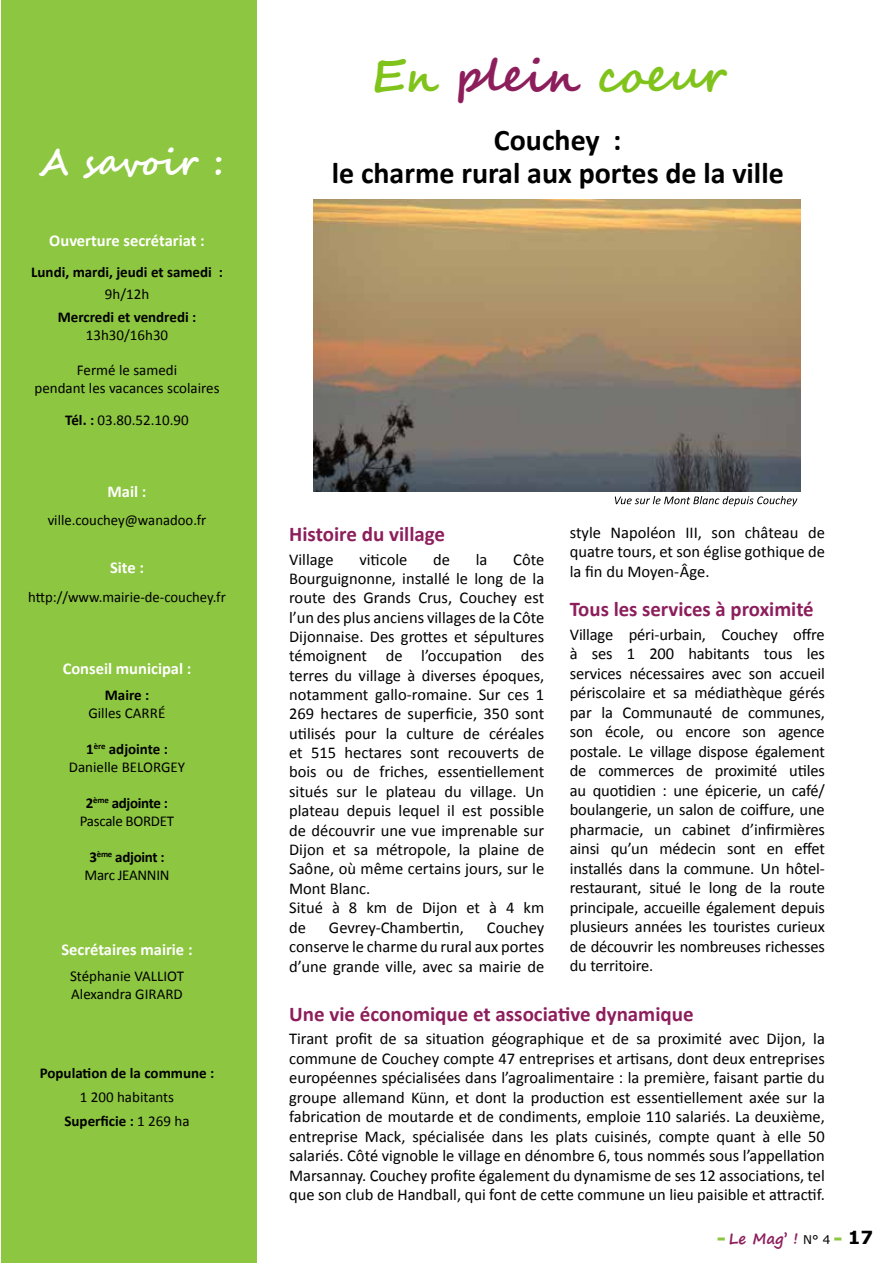
<style>
.page{position:relative;width:893px;height:1263px;background:#fff}
.page>*{position:absolute;margin:0;border:0;box-sizing:border-box;transform-origin:0 0}
.t1{font:700 45px "Segoe Script";color:#7fc31b}
.t2{font:700 36px "Segoe Script";color:#fff}
.t3{font:700 30px/33px "Calibri";color:#000;text-align:center}
.t4{font:700 21px "Calibri";color:#8d1e5c}
.t5{font:16.5px/19.5px "Calibri";color:#000;text-align:justify}
.t6{font:700 16.5px "Calibri";color:#fff}
.t7{font:15px/18px "Calibri";color:#000;text-align:center}
.t8{font:700 15px "Calibri";color:#000}
.t9{font:15px/18px "Calibri";letter-spacing:-.02em;color:#000;text-align:center}
.t10{font:700 15px "Segoe Print";color:#8d1e5c}
.s1{font-weight:700}
.s2{color:#8d1e5c}
.s3{font-family:"Verdana";font-weight:400;font-size:12px;color:#000}
.s4{font-family:"Verdana";font-size:18px;color:#000}
</style>
<div class="page">
<div style="left:1px;top:0;width:256px;height:1263px;background:#8dc640"></div>
<svg style="left:718px;top:1237px;width:7px;height:3px"></svg>
<svg style="left:834px;top:1237px;width:7px;height:3px"></svg>
<img style="left:314px;top:200px;width:486px;height:291px">
<svg style="left:615px;top:496px;width:182px;height:10px"></svg>
<h2 class="t2" style="left:39px;top:134px;width:187px">A savoir :</h2>
<p class="t6" style="left:49px;top:230px;width:157px">Ouverture secrétariat :</p>
<p class="t8" style="left:31px;top:263px;width:193px">Lundi, mardi, jeudi et samedi :</p>
<p class="t7" style="left:105px;top:285px;width:46px">9h/12h</p>
<p class="t8" style="left:58px;top:307px;width:140px">Mercredi et vendredi :</p>
<p class="t7" style="left:86px;top:326px;width:84px">13h30/16h30</p>
<p class="t7" style="left:34px;top:361px;width:187px">Fermé le samedi<br>pendant les vacances scolaires</p>
<p class="t7" style="left:65px;top:411px;width:125px"><span class="s1">Tél. :</span> 03.80.52.10.90</p>
<p class="t6" style="left:108px;top:481px;width:40px">Mail :</p>
<p class="t7" style="left:48px;top:511px;width:160px">ville.couchey@wanadoo.fr</p>
<p class="t6" style="left:110px;top:557px;width:35px">Site :</p>
<p class="t7" style="left:28px;top:588px;width:199px">http://www.mairie-de-couchey.fr</p>
<p class="t6" style="left:63px;top:658px;width:130px">Conseil municipal :</p>
<p class="t8" style="left:105px;top:686px;width:46px">Maire :</p>
<p class="t7" style="left:88px;top:704px;width:77px">Gilles CARRé</p>
<p class="t7" style="left:69px;top:740px;width:118px"><span class="s1">1</span><sup>ère</sup> <span class="s1">adjointe :<br></span>Danielle BELORGEY</p>
<p class="t9" style="left:80px;top:794px;width:96px"><span class="s1">2</span><sup>ème</sup> <span class="s1">adjointe :<br></span>Pascale BORDET</p>
<p class="t9" style="left:85px;top:848px;width:86px"><span class="s1">3</span><sup>ème</sup> <span class="s1">adjoint :<br></span>Marc JEANNIN</p>
<p class="t6" style="left:61px;top:939px;width:133px">Secrétaires mairie :</p>
<p class="t7" style="left:70px;top:967px;width:116px;text-align:left">Stéphanie VALLIOT<br>Alexandra GIRARD</p>
<p class="t8" style="left:40px;top:1063px;width:176px">Population de la commune :</p>
<p class="t7" style="left:64px;top:1085px;width:127px;line-height:24px">1 200 habitants<br><span class="s1">Superficie :</span> 1 269 ha</p>
<h1 class="t1" style="left:371px;top:40px;width:356px">En <span class="s2">plein</span> coeur</h1>
<h3 class="t3" style="left:332px;top:124px;width:454px">Couchey :<br>le charme rural aux portes de la ville</h3>
<p class="t4" style="left:289px;top:520px;width:157px">Histoire du village</p>
<p class="t5" style="left:289px;top:549px;width:46px">Village</p>
<p class="t5" style="left:359px;top:549px;width:49px">viticole</p>
<p class="t5" style="left:433px;top:549px;width:18px">de</p>
<p class="t5" style="left:476px;top:549px;width:13px">la</p>
<p class="t5" style="left:289px;top:549px;width:257px;text-align:left;text-indent:224px">Côte<br>Bourguignonne, installé le long de la route des Grands Crus, Couchey est l’un des plus anciens villages de la Côte<br>Dijonnaise. Des grottes et sépultures témoignent de l’occupation des terres du village à diverses époques, notamment gallo-romaine. Sur ces 1<br>269 hectares de superficie, 350 sont utilisés pour la culture de céréales et 515 hectares sont recouverts de bois ou de friches, essentiellement situés sur le plateau du village. Un plateau depuis lequel il est possible de découvrir une vue imprenable sur<br>Dijon et sa métropole, la plaine de<br>Saône, où même certains jours, sur le<br>Mont Blanc.<br>Situé à 8 km de Dijon et à 4 km de</p>
<p class="t5" style="left:289px;top:917px;width:257px;text-indent:198px">Couchey conserve le charme du rural aux portes d’une grande ville, avec sa mairie de</p>
<p class="t5" style="left:329px;top:917px;width:136px">Gevrey-Chambertin,</p>
<p class="t5" style="left:570px;top:522px;width:257px">style Napoléon III, son château de quatre tours, et son église gothique de la fin du Moyen-âge.</p>
<p class="t4" style="left:570px;top:596px;width:245px">Tous les services à proximité</p>
<p class="t5" style="left:570px;top:625px;width:257px">Village péri-urbain, Couchey offre à ses 1 200 habitants tous les services nécessaires avec son accueil périscolaire et sa médiathèque gérés par la Communauté de communes, son école, ou encore son agence postale. Le village dispose également de commerces de proximité utiles au quotidien : une épicerie, un café/ boulangerie, un salon de coiffure, une pharmacie, un cabinet d’infirmières ainsi qu’un médecin sont en effet installés dans la commune. Un hôtel&shy;restaurant, situé le long de la route principale, accueille également depuis plusieurs années les touristes curieux de découvrir les nombreuses richesses du territoire.</p>
<p class="t4" style="left:289px;top:1000px;width:406px">Une vie économique et associative dynamique</p>
<p class="t5" style="left:289px;top:1029px;width:537px">Tirant profit de sa situation géographique et de sa proximité avec Dijon, la commune de Couchey compte 47 entreprises et artisans, dont deux entreprises européennes spécialisées dans l’agroalimentaire : la première, faisant partie du groupe allemand Künn, et dont la production est essentiellement axée sur la fabrication de moutarde et de condiments, emploie 110 salariés. La deuxième, entreprise Mack, spécialisée dans les plats cuisinés, compte quant à elle 50 salariés. Côté vignoble le village en dénombre 6, tous nommés sous l’appellation Marsannay. Couchey profite également du dynamisme de ses 12 associations, tel que son club de Handball, qui font de cette commune un lieu paisible et attractif.</p>
<p class="t10" style="left:729px;top:1225px;width:146px">Le Mag’ ! <span class="s3">N° 4</span> <span class="s4">17</span></p>
</div>
